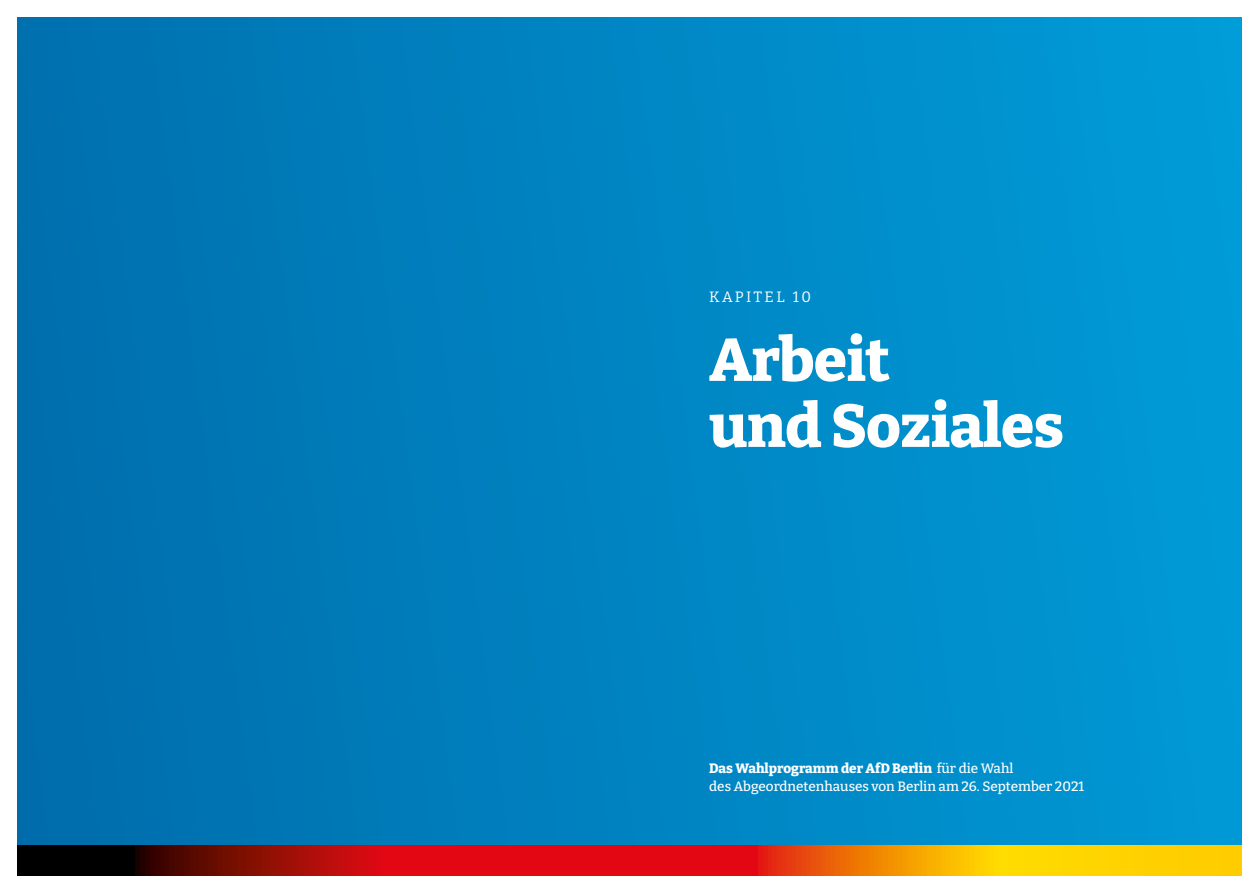
<style>
.page{position:relative;width:1259px;height:893px;background:#fff}
.page>*{position:absolute;margin:0;border:0;box-sizing:border-box;transform-origin:0 0}
.t1{font:800 60px/66px "Bitter";letter-spacing:-.01em;color:#fff}
.t2{font:15px "Bitter";letter-spacing:.15em;color:#fff}
.t3{font:500 13.5px/18px "Bitter";color:#fff}
.s1{font-weight:800}
</style>
<div class="page">
<div style="left:17px;top:17px;width:1224px;height:859px;background:linear-gradient(to right,#006dac,#019bd7)"></div>
<svg style="left:17px;top:846px;width:1224px;height:30px;background:#c14707"></svg>
<p class="t2" style="left:709px;top:287px;width:103px">KAPITEL 10</p>
<h1 class="t1" style="left:709px;top:325px;width:356px">Arbeit<br>und Soziales</h1>
<p class="t3" style="left:709px;top:759px;width:376px"><span class="s1">Das Wahlprogramm der AfD Berlin</span> für die Wahl<br>des Abgeordnetenhauses von Berlin am 26. September 2021</p>
</div>
